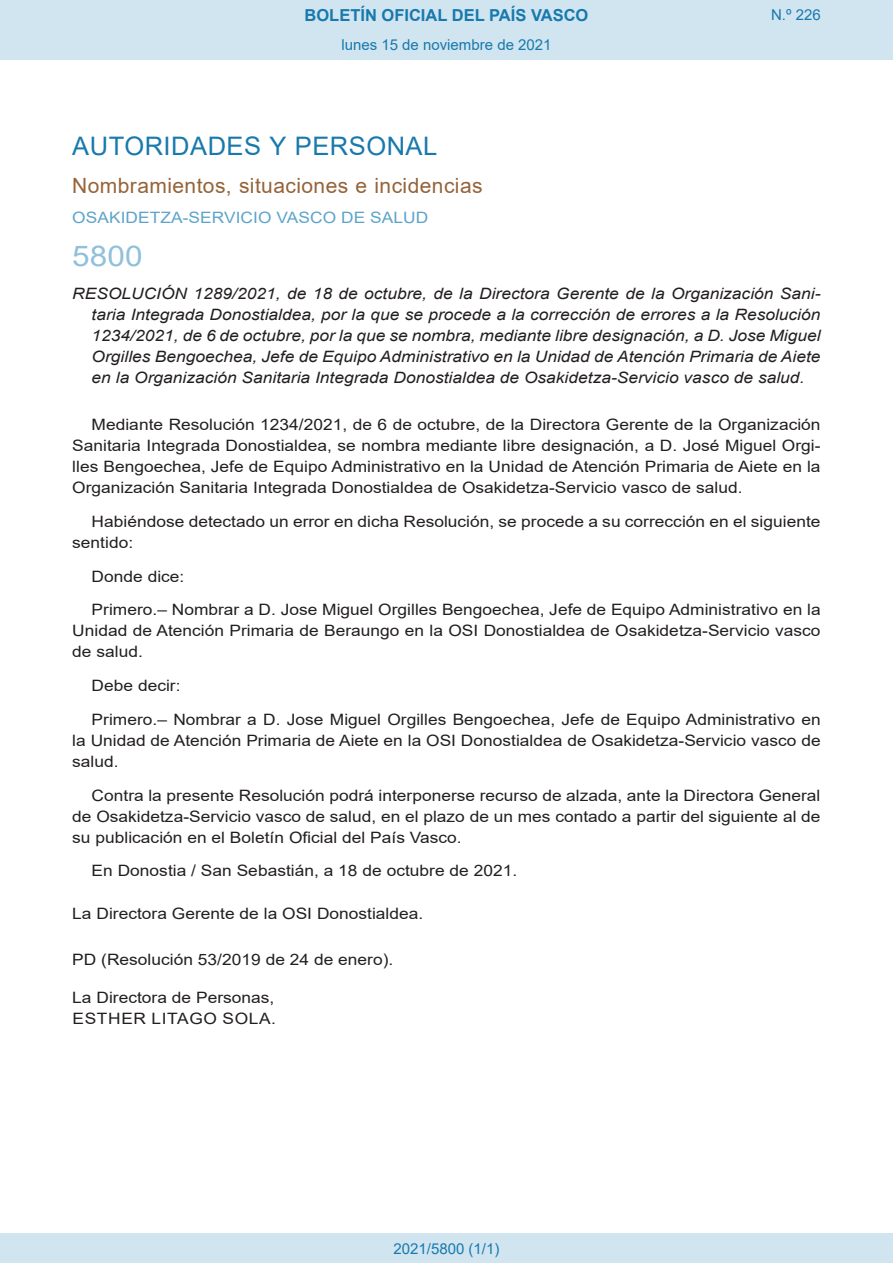
<style>
.page{position:relative;width:893px;height:1263px;background:#fff}
.page>*{position:absolute;margin:0;border:0;box-sizing:border-box;transform-origin:0 0}
.BOPVOrden{font:28.5px "Arial";color:#90c0db;scale:1.11 1}
.BOPVSeccion{font:25.5px "Arial";letter-spacing:.02em;color:#1879ad}
.BOPVSubseccion{font:21px "Arial";letter-spacing:.02em;color:#956338}
.t1{font:700 16.5px "Arial";color:#1879ad}
.BOPVDetalle{font:15.6px/21px "Arial";color:#231f20;text-align:justify;scale:1.11 1}
.BOPVTitulo{font:italic 15.6px/21px "Arial";color:#231f20;text-align:justify;scale:1.11 1}
.BOPVDisposicionTitul{font:15.6px "Arial";color:#231f20;scale:1.11 1}
.BOPVFirmaLugFec{font:15.6px "Arial";color:#231f20;scale:1.11 1}
.BOPVOrganismo{font:15.6px "Arial";letter-spacing:.005em;color:#5ea4ca;scale:1.11 1}
.BOPVFirmaPuesto{font:15.6px "Arial";color:#231f20;scale:1.11 1}
.BOPVFirmaNombre{font:15.6px "Arial";letter-spacing:.035em;color:#231f20;scale:1.11 1}
.Paginacion_Centro{font:15px "Arial";color:#1879ad}
</style>
<div class="page">
<div style="left:0;top:0;width:893px;height:60px;background:#d0e5f0"></div>
<div style="left:0;top:1233px;width:893px;height:30px;background:#d0e5f0"></div>
<p class="t1" style="left:305px;top:3px;width:285px">BOLETÍN OFICIAL DEL PAÍS VASCO</p>
<p class="Paginacion_Centro" style="left:341px;top:35px;width:212px">lunes 15 de noviembre de 2021</p>
<p class="Paginacion_Centro" style="left:771px;top:5px;width:51px">N.º 226</p>
<p class="BOPVSeccion" style="left:72px;top:128px;width:367px">AUTORIDADES Y PERSONAL</p>
<p class="BOPVSubseccion" style="left:72px;top:171px;width:412px">Nombramientos, situaciones e incidencias</p>
<p class="BOPVOrganismo" style="left:72px;top:207px;width:322px">OSAKIDETZA-SERVICIO VASCO DE SALUD</p>
<p class="BOPVOrden" style="left:72px;top:236px;width:65px">5800</p>
<p class="BOPVTitulo" style="left:92px;top:284px;width:658px;text-indent:-19px">RESOLUCIÓN 1289/2021, de 18 de octubre, de la Directora Gerente de la Organización Sani&shy;taria Integrada Donostialdea, por la que se procede a la corrección de errores a la Resolución 1234/2021, de 6 de octubre, por la que se nombra, mediante libre designación, a D. Jose Miguel Orgilles Bengoechea, Jefe de Equipo Administrativo en la Unidad de Atención Primaria de Aiete en la Organización Sanitaria Integrada Donostialdea de Osakidetza-Servicio vasco de salud.</p>
<p class="BOPVDetalle" style="left:72px;top:414px;width:676px;text-indent:19px">Mediante Resolución 1234/2021, de 6 de octubre, de la Directora Gerente de la Organización Sanitaria Integrada Donostialdea, se nombra mediante libre designación, a D. José Miguel Orgi&shy;lles Bengoechea, Jefe de Equipo Administrativo en la Unidad de Atención Primaria de Aiete en la Organización Sanitaria Integrada Donostialdea de Osakidetza-Servicio vasco de salud.</p>
<p class="BOPVDetalle" style="left:72px;top:511px;width:676px;text-indent:19px">Habiéndose detectado un error en dicha Resolución, se procede a su corrección en el siguiente sentido:</p>
<p class="BOPVDetalle" style="left:92px;top:565px;width:85px">Donde dice:</p>
<p class="BOPVDetalle" style="left:72px;top:599px;width:676px;text-indent:19px">Primero.– Nombrar a D. Jose Miguel Orgilles Bengoechea, Jefe de Equipo Administrativo en la Unidad de Atención Primaria de Beraungo en la OSI Donostialdea de Osakidetza-Servicio vasco de salud.</p>
<p class="BOPVDetalle" style="left:92px;top:675px;width:82px">Debe decir:</p>
<p class="BOPVDetalle" style="left:72px;top:709px;width:676px;text-indent:19px">Primero.– Nombrar a D. Jose Miguel Orgilles Bengoechea, Jefe de Equipo Administrativo en la Unidad de Atención Primaria de Aiete en la OSI Donostialdea de Osakidetza-Servicio vasco de salud.</p>
<p class="BOPVDetalle" style="left:72px;top:784px;width:676px;text-indent:19px">Contra la presente Resolución podrá interponerse recurso de alzada, ante la Directora General de Osakidetza-Servicio vasco de salud, en el plazo de un mes contado a partir del siguiente al de su publicación en el Boletín Oficial del País Vasco.</p>
<p class="BOPVFirmaLugFec" style="left:92px;top:860px;width:385px">En Donostia / San Sebastián, a 18 de octubre de 2021.</p>
<p class="BOPVDisposicionTitul" style="left:72px;top:902px;width:318px">La Directora Gerente de la OSI Donostialdea.</p>
<p class="BOPVDisposicionTitul" style="left:72px;top:949px;width:291px">PD (Resolución 53/2019 de 24 de enero).</p>
<p class="BOPVFirmaPuesto" style="left:72px;top:987px;width:184px">La Directora de Personas,</p>
<p class="BOPVFirmaNombre" style="left:73px;top:1008px;width:185px">ESTHER LITAGO SOLA.</p>
<p class="Paginacion_Centro" style="left:393px;top:1238px;width:107px">2021/5800 (1/1)</p>
</div>
